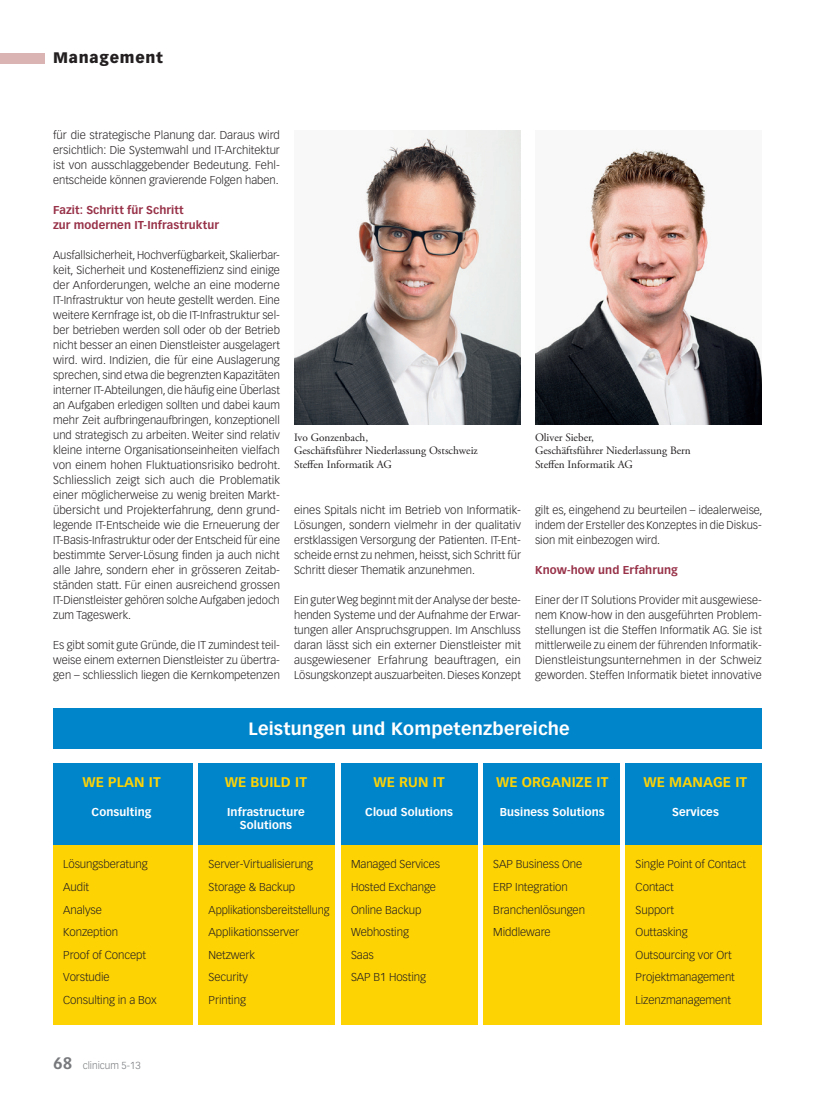
<style>
.page{position:relative;width:815px;height:1099px;background:#fff}
.page>*{position:absolute;margin:0;border:0;box-sizing:border-box;transform-origin:0 0}
.t1{font:700 17.5px "Vectora LT Std";letter-spacing:.01em;color:#fff}
.t2{font:900 15px "Vectora LT Std";letter-spacing:.05em;color:#231f20}
.t3{font:700 13.75px "Vectora LT Std";letter-spacing:.01em;color:#fed304}
.t4{font:300 11.25px/15px "Vectora LT Std";letter-spacing:-.01em;color:#231f20;text-align:justify}
.t5{font:11.25px/13.5px "Adobe Garamond Pro";color:#231f20}
.t6{font:700 11.25px/13.5px "Vectora LT Std";letter-spacing:.01em;color:#fff;text-align:center}
.t7{font:700 11.25px/15px "Vectora LT Std";letter-spacing:.005em;color:#983249}
.t8{font:300 10px "Vectora LH";color:#76787b}
.s1{font-weight:700;font-size:16.25px}
</style>
<div class="page">
<div style="left:0;top:53px;width:45px;height:10px;background:#d9b4b3"></div>
<img style="left:294px;top:130px;width:227px;height:294px">
<img style="left:535px;top:149px;width:227px;height:275px">
<div style="left:199px;top:763px;width:136px;height:81px;background:#0084ca"></div>
<div style="left:199px;top:844px;width:136px;height:180px;background:#fed304"></div>
<div style="left:53px;top:763px;width:140px;height:82px;background:#0084ca"></div>
<div style="left:53px;top:708px;width:709px;height:40px;background:#0084ca"></div>
<div style="left:53px;top:845px;width:140px;height:179px;background:#fed304"></div>
<div style="left:341px;top:763px;width:136px;height:81px;background:#0084ca"></div>
<div style="left:341px;top:844px;width:136px;height:180px;background:#fed304"></div>
<div style="left:483px;top:763px;width:136px;height:81px;background:#0084ca"></div>
<div style="left:483px;top:844px;width:136px;height:180px;background:#fed304"></div>
<div style="left:626px;top:763px;width:136px;height:81px;background:#0084ca"></div>
<div style="left:626px;top:844px;width:136px;height:180px;background:#fed304"></div>
<h2 class="t2" style="left:53px;top:49px;width:111px">Management</h2>
<p class="t4" style="left:53px;top:128px;width:228px">für die strategische Planung dar. Daraus wird ersichtlich: Die Systemwahl und IT-Architektur ist von ausschlaggebender Bedeutung. Fehl&shy;entscheide können gravierende Folgen haben.</p>
<p class="t7" style="left:53px;top:203px;width:167px">Fazit: Schritt für Schritt<br>zur modernen IT-Infrastruktur</p>
<p class="t4" style="left:53px;top:248px;width:229px">Ausfallsicherheit, Hochverfügbarkeit, Skalierbar&shy;keit, Sicherheit und Kosteneffizienz sind einige der Anforderungen, welche an eine moderne IT-Infrastruktur von heute gestellt werden. Eine weitere Kernfrage ist, ob die IT-Infrastruktur sel&shy;ber betrieben werden soll oder ob der Betrieb nicht besser an einen Dienstleister ausgelagert wird. wird. Indizien, die für eine Auslagerung sprechen, sind etwa die begrenzten Kapazitäten interner IT-Abteilungen, die häufig eine Überlast an Aufgaben erledigen sollten und dabei kaum mehr Zeit aufbringenaufbringen, konzeptionell und strategisch zu arbeiten. Weiter sind relativ kleine interne Organisationseinheiten vielfach von einem hohen Fluktuationsrisiko bedroht.<br>Schliesslich zeigt sich auch die Problematik einer möglicherweise zu wenig breiten Markt&shy;übersicht und Projekterfahrung, denn grund&shy;legende IT-Entscheide wie die Erneuerung der IT-Basis-Infrastruktur oder der Entscheid für eine bestimmte Server-Lösung finden ja auch nicht alle Jahre, sondern eher in grösseren Zeitab&shy;ständen statt. Für einen ausreichend grossen IT-Dienstleister gehören solche Aufgaben jedoch zum Tageswerk.</p>
<p class="t4" style="left:53px;top:638px;width:228px">Es gibt somit gute Gründe, die IT zumindest teil&shy;weise einem externen Dienstleister zu übertra&shy;gen – schliesslich liegen die Kernkompetenzen</p>
<p class="t5" style="left:294px;top:431px;width:185px">Ivo Gonzenbach,<br>Geschäftsführer Niederlassung Ostschweiz<br>Steffen Informatik AG</p>
<p class="t4" style="left:294px;top:503px;width:228px">eines Spitals nicht im Betrieb von Informatik-Lösungen, sondern vielmehr in der qualitativ erstklassigen Versorgung der Patienten. IT-Ent&shy;scheide ernst zu nehmen, heisst, sich Schritt für Schritt dieser Thematik anzunehmen.</p>
<p class="t4" style="left:294px;top:593px;width:228px">Ein guter Weg beginnt mit der Analyse der beste&shy;henden Systeme und der Aufnahme der Erwar&shy;tungen aller Anspruchsgruppen. Im Anschluss daran lässt sich ein externer Dienstleister mit ausgewiesener Erfahrung beauftragen, ein Lösungskonzept auszuarbeiten. Dieses Konzept</p>
<p class="t5" style="left:535px;top:431px;width:157px">Oliver Sieber,<br>Geschäftsführer Niederlassung Bern<br>Steffen Informatik AG</p>
<p class="t4" style="left:535px;top:503px;width:229px">gilt es, eingehend zu beurteilen – idealerweise, indem der Ersteller des Konzeptes in die Diskus&shy;sion mit einbezogen wird.</p>
<p class="t7" style="left:535px;top:563px;width:144px">Know-how und Erfahrung</p>
<p class="t4" style="left:535px;top:593px;width:228px">Einer der IT Solutions Provider mit ausgewiese&shy;nem Know-how in den ausgeführten Problem&shy;stellungen ist die Steffen Informatik AG. Sie ist mittlerweile zu einem der führenden Informatik-Dienstleistungsunternehmen in der Schweiz geworden. Steffen Informatik bietet innovative</p>
<p class="t3" style="left:82px;top:773px;width:80px">WE PLAN IT</p>
<p class="t6" style="left:92px;top:805px;width:61px">Consulting</p>
<h1 class="t1" style="left:249px;top:718px;width:323px">Leistungen und Kompetenzbereiche</h1>
<p class="t3" style="left:225px;top:773px;width:84px">WE BUILD IT</p>
<p class="t6" style="left:365px;top:805px;width:89px">Cloud Solutions</p>
<p class="t3" style="left:496px;top:773px;width:114px">WE ORGANIZE IT</p>
<p class="t3" style="left:373px;top:773px;width:73px">WE RUN IT</p>
<p class="t6" style="left:227px;top:805px;width:79px">Infrastructure<br>Solutions</p>
<p class="t6" style="left:500px;top:805px;width:107px">Business Solutions</p>
<p class="t3" style="left:643px;top:773px;width:105px">WE MANAGE IT</p>
<p class="t6" style="left:672px;top:805px;width:48px">Services</p>
<p class="t4" style="left:63px;top:857px;width:86px">Lösungsberatung</p>
<p class="t4" style="left:209px;top:857px;width:106px">Server-Virtualisierung</p>
<p class="t4" style="left:351px;top:857px;width:91px">Managed Services</p>
<p class="t4" style="left:493px;top:857px;width:90px">SAP Business One</p>
<p class="t4" style="left:636px;top:857px;width:112px">Single Point of Contact</p>
<p class="t4" style="left:63px;top:879px;width:27px">Audit</p>
<p class="t4" style="left:209px;top:879px;width:88px">Storage &amp; Backup</p>
<p class="t4" style="left:351px;top:879px;width:87px">Hosted Exchange</p>
<p class="t4" style="left:493px;top:879px;width:76px">ERP Integration</p>
<p class="t4" style="left:636px;top:879px;width:40px">Contact</p>
<p class="t4" style="left:63px;top:902px;width:40px">Analyse</p>
<p class="t4" style="left:209px;top:902px;width:122px">Applikationsbereitstellung</p>
<p class="t4" style="left:351px;top:902px;width:72px">Online Backup</p>
<p class="t4" style="left:493px;top:902px;width:93px">Branchenlösungen</p>
<p class="t4" style="left:636px;top:902px;width:40px">Support</p>
<p class="t4" style="left:63px;top:924px;width:56px">Konzeption</p>
<p class="t4" style="left:209px;top:924px;width:92px">Applikationsserver</p>
<p class="t4" style="left:351px;top:924px;width:59px">Webhosting</p>
<p class="t4" style="left:493px;top:924px;width:59px">Middleware</p>
<p class="t4" style="left:636px;top:924px;width:54px">Outtasking</p>
<p class="t4" style="left:63px;top:947px;width:84px">Proof of Concept</p>
<p class="t4" style="left:209px;top:947px;width:48px">Netzwerk</p>
<p class="t4" style="left:351px;top:947px;width:24px">Saas</p>
<p class="t4" style="left:636px;top:947px;width:98px">Outsourcing vor Ort</p>
<p class="t4" style="left:63px;top:969px;width:48px">Vorstudie</p>
<p class="t4" style="left:209px;top:969px;width:41px">Security</p>
<p class="t4" style="left:351px;top:969px;width:76px">SAP B1 Hosting</p>
<p class="t4" style="left:636px;top:969px;width:101px">Projektmanagement</p>
<p class="t4" style="left:63px;top:992px;width:95px">Consulting in a Box</p>
<p class="t4" style="left:209px;top:992px;width:39px">Printing</p>
<p class="t4" style="left:636px;top:992px;width:97px">Lizenzmanagement</p>
<p class="t8" style="left:53px;top:1059px;width:89px"><span class="s1">68</span> clinicum 5-13</p>
</div>
